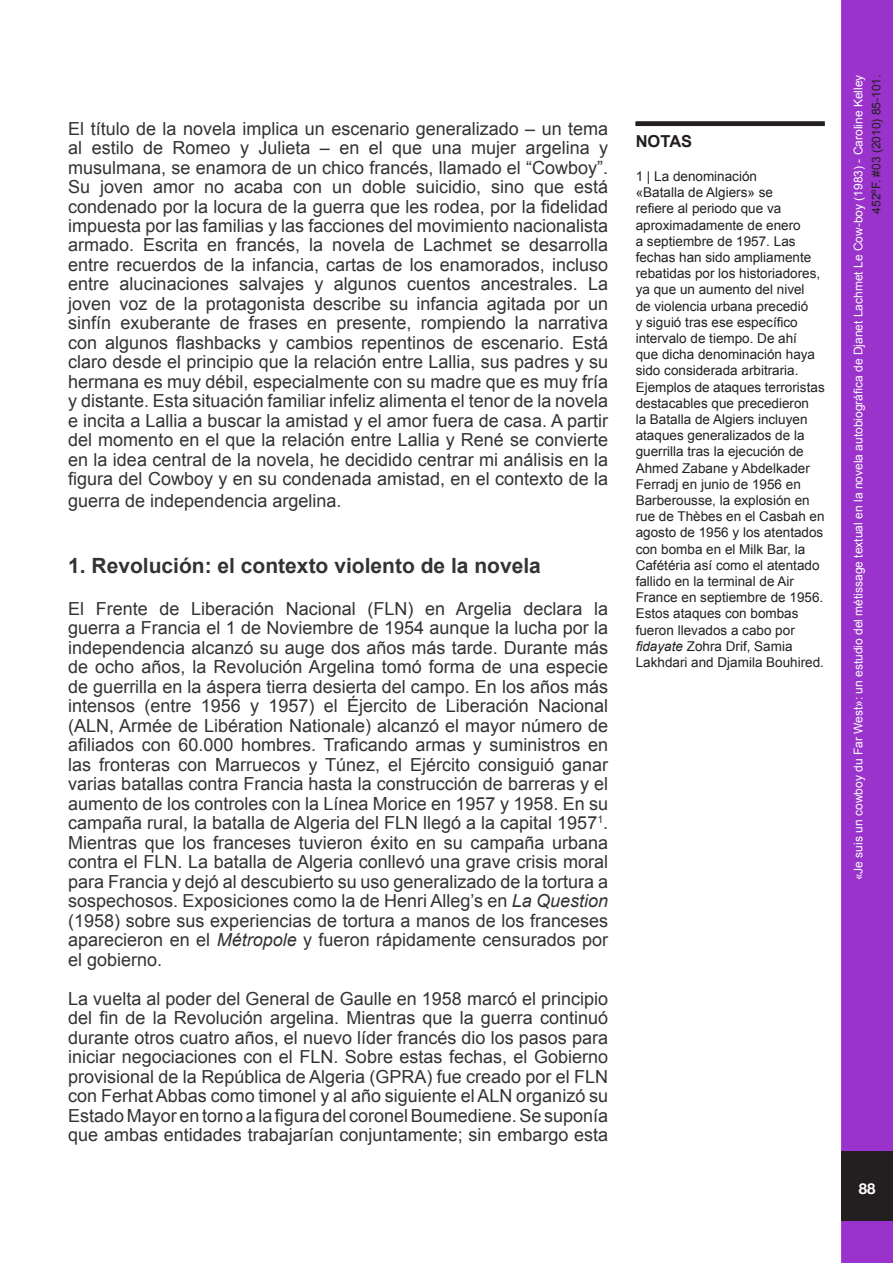
<style>
.page{position:relative;width:893px;height:1263px;background:#fff}
.page>*{position:absolute;margin:0;border:0;box-sizing:border-box;transform-origin:0 0}
.t1{font:700 21px "Arial";color:#333}
.t2{font:18px/19.5px "Arial";color:#333;text-align:justify}
.t3{font:700 16.5px "Arial";color:#231f20}
.t4{font:700 15px "Helvetica Neue";color:#fff}
.t5{font:13.5px/16.2px "Arial";color:#231f20}
.t6{font:12px "Arial";color:#fff}
.t7{font:12px "Arial";color:#231f20}
.s1{font-style:italic}
</style>
<div class="page">
<div style="left:841px;top:0;width:52px;height:1263px;background:#93c;border:3px solid #93c"></div>
<div style="left:841px;top:1151px;width:52px;height:70px;background:#231f20"></div>
<div style="left:636px;top:121px;width:189px;height:5px;background:#231f20"></div>
<p class="t2" style="left:68px;top:119px;width:541px">El título de la novela implica un escenario generalizado – un tema al estilo de Romeo y Julieta – en el que una mujer argelina y musulmana, se enamora de un chico francés, llamado el “Cowboy”.<br>Su joven amor no acaba con un doble suicidio, sino que está condenado por la locura de la guerra que les rodea, por la fidelidad impuesta por las familias y las facciones del movimiento nacionalista armado. Escrita en francés, la novela de Lachmet se desarrolla entre recuerdos de la infancia, cartas de los enamorados, incluso entre alucinaciones salvajes y algunos cuentos ancestrales. La joven voz de la protagonista describe su infancia agitada por un sinfín exuberante de frases en presente, rompiendo la narrativa con algunos flashbacks y cambios repentinos de escenario. Está claro desde el principio que la relación entre Lallia, sus padres y su hermana es muy débil, especialmente con su madre que es muy fría y distante. Esta situación familiar infeliz alimenta el tenor de la novela e incita a Lallia a buscar la amistad y el amor fuera de casa. A partir del momento en el que la relación entre Lallia y René se convierte en la idea central de la novela, he decidido centrar mi análisis en la figura del Cowboy y en su condenada amistad, en el contexto de la</p>
<p class="t2" style="left:68px;top:491px;width:275px">guerra de independencia argelina.</p>
<p class="t1" style="left:68px;top:552px;width:474px">1. Revolución: el contexto violento de la novela</p>
<p class="t2" style="left:68px;top:599px;width:541px">El Frente de Liberación Nacional (FLN) en Argelia declara la guerra a Francia el 1 de Noviembre de 1954 aunque la lucha por la independencia alcanzó su auge dos años más tarde. Durante más de ocho años, la Revolución Argelina tomó forma de una especie de guerrilla en la áspera tierra desierta del campo. En los años más intensos (entre 1956 y 1957) el Éjercito de Liberación Nacional (ALN, Armée de Libération Nationale) alcanzó el mayor número de afiliados con 60.000 hombres. Traficando armas y suministros en las fronteras con Marruecos y Túnez, el Ejército consiguió ganar varias batallas contra Francia hasta la construcción de barreras y el aumento de los controles con la Línea Morice en 1957 y 1958. En su campaña rural, la batalla de Algeria del FLN llegó a la capital 1957<sup>1</sup>.<br>Mientras que los franceses tuvieron éxito en su campaña urbana contra el FLN. La batalla de Algeria conllevó una grave crisis moral para Francia y dejó al descubierto su uso generalizado de la tortura a sospechosos. Exposiciones como la de Henri Alleg’s en <span class="s1">La Question </span>(1958) sobre sus experiencias de tortura a manos de los franceses aparecieron en el <span class="s1">Métropole</span> y fueron rápidamente censurados por el gobierno.</p>
<p class="t2" style="left:68px;top:989px;width:541px">La vuelta al poder del General de Gaulle en 1958 marcó el principio del fin de la Revolución argelina. Mientras que la guerra continuó durante otros cuatro años, el nuevo líder francés dio los pasos para iniciar negociaciones con el FLN. Sobre estas fechas, el Gobierno provisional de la República de Algeria (GPRA) fue creado por el FLN con Ferhat Abbas como timonel y al año siguiente el ALN organizó su Estado Mayor en torno a la figura del coronel Boumediene. Se suponía que ambas entidades trabajarían conjuntamente; sin embargo esta</p>
<p class="t3" style="left:636px;top:130px;width:58px">NOTAS</p>
<p class="t5" style="left:636px;top:168px;width:190px">1 | La denominación<br>«Batalla de Algiers» se<br>refiere al periodo que va aproximadamente de enero<br>a septiembre de 1957. Las fechas han sido ampliamente rebatidas por los historiadores, ya que un aumento del nivel<br>de violencia urbana precedió<br>y siguió tras ese específico intervalo de tiempo. De ahí<br>que dicha denominación haya sido considerada arbitraria.<br>Ejemplos de ataques terroristas destacables que precedieron<br>la Batalla de Algiers incluyen ataques generalizados de la guerrilla tras la ejecución de<br>Ahmed Zabane y Abdelkader<br>Ferradj en junio de 1956 en<br>Barberousse, la explosión en rue de Thèbes en el Casbah en agosto de 1956 y los atentados con bomba en el Milk Bar, la<br>Cafétéria así como el atentado fallido en la terminal de Air<br>France en septiembre de 1956.<br>Estos ataques con bombas fueron llevados a cabo por <span class="s1">fidayate</span> Zohra Drif, Samia<br>Lakhdari and Djamila Bouhired.</p>
<p class="t6" style="left:850px;top:880px;width:807px;rotate:-90deg">«Je suis un cowboy du Far West»: un estudio del métissage textual en la novela autobiográfica de Djanet Lachmet Le Cow-boy (1983) - Caroline Kelley</p>
<p class="t7" style="left:868px;top:214px;width:141px;rotate:-90deg">452ºF. #03 (2010) 85-101.</p>
<p class="t4" style="left:859px;top:1179px;width:18px">88</p>
</div>
